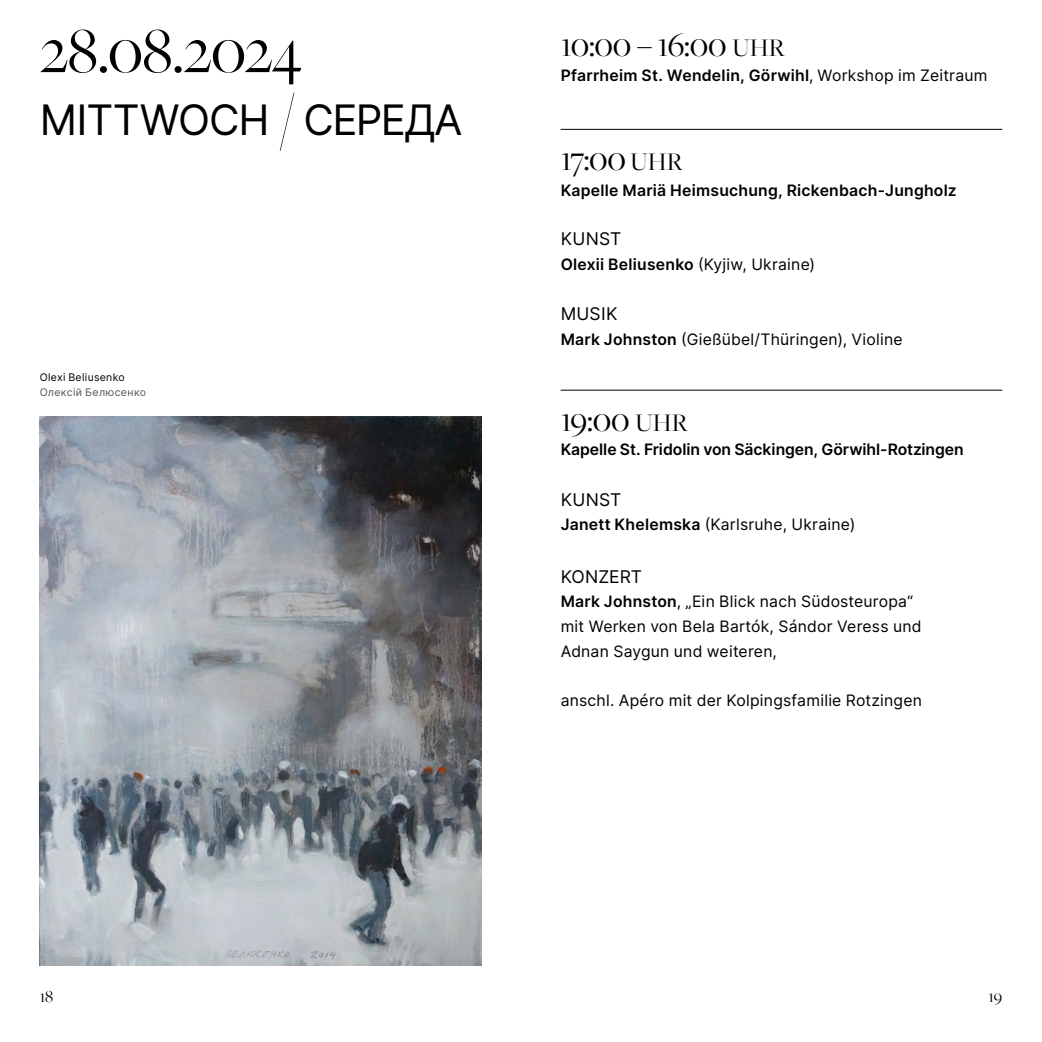
<style>
.page{position:relative;width:1042px;height:1042px;background:#fff}
.page>*{position:absolute;margin:0;border:0;box-sizing:border-box;transform-origin:0 0}
.t1{font:66.5px "Freight Big Pro";letter-spacing:-.015em;color:#000}
.t2{font:42px "Inter";letter-spacing:-.035em;color:#000}
.t3{font:35px "Freight Big Pro";letter-spacing:-.015em;color:#000}
.t4{font:17.5px "Inter";letter-spacing:.01em;color:#000}
.t5{font:17.5px "Freight Big Pro";color:#000}
.t6{font:15.75px/24.5px "Inter";letter-spacing:.015em;color:#000}
.t7{font:600 15.75px "Inter";letter-spacing:.015em;color:#000}
.t8{font:600 15.75px "Inter";letter-spacing:-.005em;color:#000}
.t9{font:10.5px "Inter";letter-spacing:.04em;color:#565655}
.t10{font:10.5px "Inter";letter-spacing:.03em;color:#000}
.s1{font-family:"Freight Big Pro";font-size:66.5px}
.s2{font-size:26.25px}
.s3{font-weight:400}
.s4{font-weight:600}
</style>
<div class="page">
<hr style="left:561px;top:129px;width:441px;height:1px;background:#000">
<hr style="left:561px;top:390px;width:441px;height:1px;background:#000">
<img style="left:40px;top:416px;width:441px;height:549px">
<h1 class="t1" style="left:40px;top:8px;width:264px">28.08.2024</h1>
<h2 class="t2" style="left:40px;top:89px;width:424px">MITTWOCH <span class="s1">/</span> СЕРЕДА</h2>
<p class="t10" style="left:40px;top:369px;width:86px">Olexi Beliusenko</p>
<p class="t9" style="left:40px;top:385px;width:108px">Олексій Белюсенко</p>
<h3 class="t3" style="left:561px;top:22px;width:226px">10:00 – 16:00 <span class="s2">UHR</span></h3>
<p class="t7" style="left:561px;top:63px;width:428px">Pfarrheim St. Wendelin, Görwihl<span class="s3">, Workshop im Zeitraum</span></p>
<h3 class="t3" style="left:561px;top:136px;width:124px">17:00 <span class="s2">UHR</span></h3>
<p class="t7" style="left:561px;top:179px;width:398px">Kapelle Mariä Heimsuchung, Rickenbach-Jungholz</p>
<p class="t4" style="left:561px;top:226px;width:62px">KUNST</p>
<p class="t7" style="left:561px;top:252px;width:256px">Olexii Beliusenko <span class="s3">(Kyjiw, Ukraine)</span></p>
<p class="t4" style="left:561px;top:301px;width:58px">MUSIK</p>
<p class="t6" style="left:561px;top:327px;width:344px"><span class="s4">Mark Johnston</span> (Gießübel/Thüringen), Violine</p>
<h3 class="t3" style="left:561px;top:397px;width:129px">19:00 <span class="s2">UHR</span></h3>
<p class="t8" style="left:561px;top:438px;width:405px">Kapelle St. Fridolin von Säckingen, Görwihl-Rotzingen</p>
<p class="t4" style="left:561px;top:487px;width:62px">KUNST</p>
<p class="t6" style="left:561px;top:512px;width:296px"><span class="s4">Janett Khelemska</span> (Karlsruhe, Ukraine)</p>
<p class="t4" style="left:561px;top:564px;width:83px">KONZERT</p>
<p class="t6" style="left:561px;top:589px;width:362px"><span class="s4">Mark Johnston</span>, „Ein Blick nach Südosteuropa“ mit Werken von Bela Bartók, Sándor Veress und<br>Adnan Saygun und weiteren,</p>
<p class="t6" style="left:561px;top:687px;width:363px">anschl. Apéro mit der Kolpingsfamilie Rotzingen</p>
<p class="t5" style="left:40px;top:985px;width:15px">18</p>
<p class="t5" style="left:988px;top:985px;width:15px">19</p>
</div>
